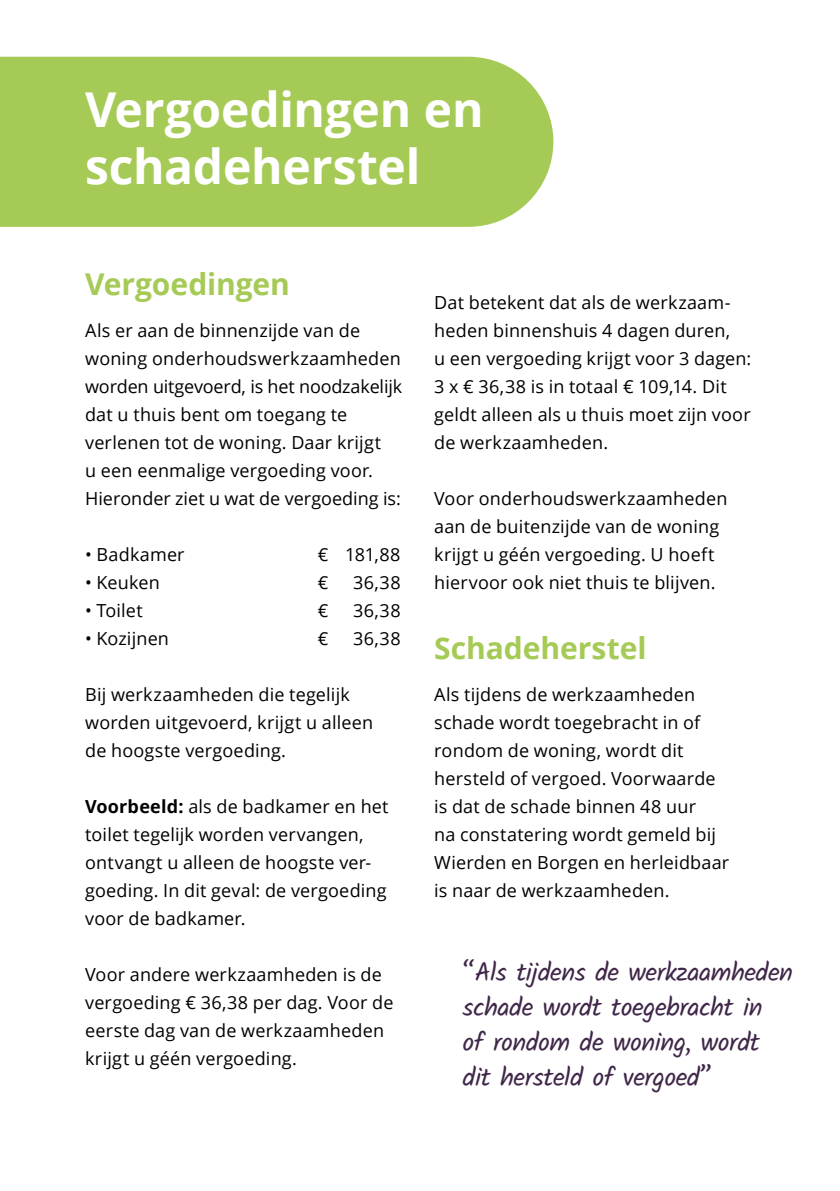
<style>
.page{position:relative;width:840px;height:1191px;background:#fff}
.page>*{position:absolute;margin:0;border:0;box-sizing:border-box;transform-origin:0 0}
.t1{font:700 48px/56px "Open Sans";letter-spacing:-.005em;color:#fff}
.t2{font:700 30px "Open Sans";color:#a6ca56}
.t3{font:26px/35px "Kalam";letter-spacing:-.02em;color:#402749}
.t4{font:18px/28px "Open Sans";letter-spacing:.01em;color:#000}
.s1{font-weight:700}
</style>
<div class="page">
<div style="left:0;top:57px;width:553px;height:170px;background:#a6ca56"></div>
<h1 class="t1" style="left:85px;top:81px;width:400px">Vergoedingen en schadeherstel</h1>
<h2 class="t2" style="left:85px;top:263px;width:206px">Vergoedingen</h2>
<p class="t4" style="left:85px;top:316px;width:318px">Als er aan de binnenzijde van de woning onderhoudswerkzaamheden worden uitgevoerd, is het noodzakelijk dat u thuis bent om toegang te verlenen tot de woning. Daar krijgt<br>u een eenmalige vergoeding voor.<br>Hieronder ziet u wat de vergoeding is:</p>
<p class="t4" style="left:85px;top:540px;width:101px">• Badkamer</p>
<p class="t4" style="left:317px;top:540px;width:84px">€ 181,88</p>
<p class="t4" style="left:85px;top:568px;width:76px">• Keuken</p>
<p class="t4" style="left:317px;top:568px;width:12px">€</p>
<p class="t4" style="left:353px;top:568px;width:49px">36,38</p>
<p class="t4" style="left:85px;top:596px;width:59px">• Toilet</p>
<p class="t4" style="left:317px;top:596px;width:12px">€</p>
<p class="t4" style="left:353px;top:596px;width:49px">36,38</p>
<p class="t4" style="left:85px;top:624px;width:85px">• Kozijnen</p>
<p class="t4" style="left:317px;top:624px;width:12px">€</p>
<p class="t4" style="left:353px;top:624px;width:49px">36,38</p>
<p class="t4" style="left:85px;top:680px;width:289px">Bij werkzaamheden die tegelijk worden uitgevoerd, krijgt u alleen de hoogste vergoeding.</p>
<p class="t4" style="left:85px;top:792px;width:305px"><span class="s1">Voorbeeld:</span> als de badkamer en het toilet tegelijk worden vervangen, ontvangt u alleen de hoogste ver&shy;goeding. In dit geval: de vergoeding voor de badkamer.</p>
<p class="t4" style="left:85px;top:960px;width:309px">Voor andere werkzaamheden is de vergoeding € 36,38 per dag. Voor de eerste dag van de werkzaamheden krijgt u géén vergoeding.</p>
<p class="t4" style="left:434px;top:288px;width:318px">Dat betekent dat als de werkzaam&shy;heden binnenshuis 4 dagen duren,<br>u een vergoeding krijgt voor 3 dagen:<br>3 x € 36,38 is in totaal € 109,14. Dit geldt alleen als u thuis moet zijn voor de werkzaamheden.</p>
<p class="t4" style="left:434px;top:484px;width:294px">Voor onderhoudswerkzaamheden aan de buitenzijde van de woning krijgt u géén vergoeding. U hoeft hiervoor ook niet thuis te blijven.</p>
<h2 class="t2" style="left:434px;top:627px;width:214px">Schadeherstel</h2>
<p class="t4" style="left:434px;top:680px;width:296px">Als tijdens de werkzaamheden schade wordt toegebracht in of rondom de woning, wordt dit hersteld of vergoed. Voorwaarde is dat de schade binnen 48 uur<br>na constatering wordt gemeld bij<br>Wierden en Borgen en herleidbaar is naar de werkzaamheden.</p>
<h3 class="t3" style="left:462px;top:956px;width:332px">“Als tijdens de werkzaamheden schade wordt toegebracht in<br>of rondom de woning, wordt dit hersteld of vergoed”</h3>
</div>
